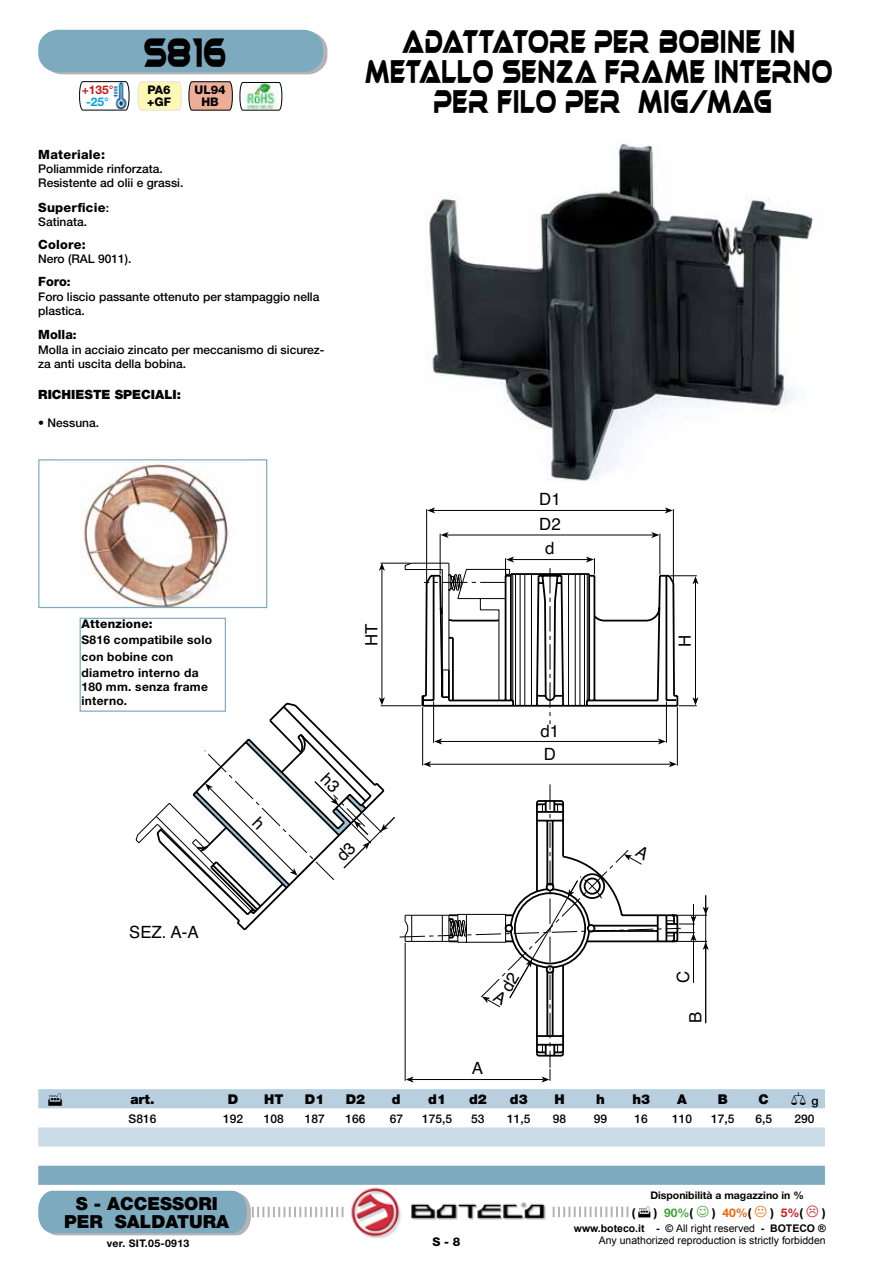
<style>
.page{position:relative;width:893px;height:1263px;background:#fff}
.page>*{position:absolute;margin:0;border:0;box-sizing:border-box;transform-origin:0 0}
.t1{font:39.3px "Ethnocentric";color:#000;scale:.57 1}
.t2{font:31.5px/30px "Ethnocentric";letter-spacing:.06em;color:#000;text-align:center;scale:.57 1}
.t3{font:900 18px/18px "Helvetica Neue";color:#000;text-align:center}
.t4{font:16.95px/25px "Helvetica";color:#000}
.t5{font:900 13.5px "Helvetica Neue";color:#000}
.t6{font:800 12.75px "Helvetica Neue";letter-spacing:.02em;color:#000}
.t7{font:900 12.75px "Helvetica Neue";color:#000}
.t8{font:500 12px/14.4px "Helvetica Neue";color:#000}
.t9{font:700 12px/16px "Helvetica Neue";letter-spacing:.02em;color:#000}
.t10{font:800 12px "Helvetica Neue";letter-spacing:.02em;color:#000}
.t11{font:700 12px "Helvetica Neue";color:#3fa535}
.t12{font:700 12px "Helvetica Neue";color:#ec6608}
.t13{font:800 11.85px/11.9px "Helvetica Neue";color:#000}
.t14{font:700 11.85px "Helvetica Neue";color:#cd171a}
.t15{font:700 11.85px "Helvetica Neue";color:#009fe3}
.t16{font:10.5px/12.6px "Arial";color:#000;text-align:right}
.t17{font:700 10.5px "Helvetica Neue";color:#000}
.t18{font:700 10.5px "Helvetica Neue";letter-spacing:.03em;color:#000}
.s1{font-weight:500;font-size:12px}
.s2{font-size:12px}
.s3{font-family:"Carta";font-weight:400;font-size:18px}
.s4{color:#000}
.s5{color:#cd171a}
.s6{font-weight:700}
</style>
<div class="page">
<div style="left:43px;top:32px;width:284px;height:42px;background:linear-gradient(to bottom,#b6b4b4,#abb2b6);border-radius:19px"></div>
<img style="left:363px;top:1187px;width:27px;height:50px">
<svg style="left:38px;top:1191px;width:590px;height:44px"></svg>
<div style="left:38px;top:30px;width:285px;height:42px;background:#7eaac0;border-radius:19px"></div>
<svg style="left:138px;top:81px;width:44px;height:30px"></svg>
<svg style="left:189px;top:81px;width:44px;height:30px"></svg>
<svg style="left:239px;top:82px;width:43px;height:29px"></svg>
<svg style="left:79px;top:81px;width:51px;height:30px"></svg>
<img style="left:425px;top:143px;width:389px;height:338px">
<svg style="left:426px;top:509px;width:248px;height:228px"></svg>
<svg style="left:427px;top:507px;width:8px;height:6px"></svg>
<svg style="left:665px;top:507px;width:8px;height:6px"></svg>
<hr style="left:447px;top:535px;width:206px;height:1px;background:#000">
<hr style="left:660px;top:534px;width:1px;height:40px;background:#000">
<hr style="left:440px;top:534px;width:1px;height:40px;background:#000">
<svg style="left:441px;top:532px;width:8px;height:6px"></svg>
<svg style="left:651px;top:532px;width:8px;height:6px"></svg>
<hr style="left:666px;top:701px;width:1px;height:42px;background:#000">
<hr style="left:705px;top:895px;width:1px;height:128px;background:#000">
<hr style="left:673px;top:915px;width:34px;height:1px;background:#000">
<hr style="left:677px;top:941px;width:30px;height:1px;background:#000">
<hr style="left:677px;top:707px;width:1px;height:58px;background:#000">
<svg style="left:195px;top:574px;width:133px;height:163px"></svg>
<svg style="left:379px;top:556px;width:319px;height:168px"></svg>
<svg style="left:379px;top:574px;width:127px;height:163px"></svg>
<svg style="left:703px;top:942px;width:6px;height:8px"></svg>
<svg style="left:703px;top:895px;width:6px;height:20px"></svg>
<div style="left:38px;top:1127px;width:787px;height:19px;background:#cadce7"></div>
<div style="left:38px;top:1166px;width:787px;height:19px;background:#7eaac0"></div>
<img style="left:82px;top:461px;width:161px;height:145px">
<div style="left:38px;top:459px;width:229px;height:149px;border:1px solid #7eaac0"></div>
<div style="left:80px;top:618px;width:146px;height:94px;border:1px solid #7eaac0"></div>
<div style="left:38px;top:1089px;width:787px;height:19px;background:#b7cfde"></div>
<svg style="left:135px;top:737px;width:561px;height:345px"></svg>
<p class="t14" style="left:82px;top:82px;width:33px">+135°</p>
<p class="t15" style="left:86px;top:94px;width:24px">-25°</p>
<h1 class="t1" style="left:144px;top:32px;width:145px">S816</h1>
<p class="t13" style="left:147px;top:84px;width:25px">PA6 +GF</p>
<p class="t13" style="left:195px;top:84px;width:33px;text-align:center">UL94<br>HB</p>
<p class="t6" style="left:38px;top:146px;width:68px">Materiale:</p>
<p class="t8" style="left:38px;top:161px;width:147px">Poliammide rinforzata.<br>Resistente ad olii e grassi.</p>
<p class="t6" style="left:38px;top:200px;width:72px">Superficie<span class="s1">:</span></p>
<p class="t8" style="left:38px;top:214px;width:50px">Satinata.</p>
<p class="t6" style="left:38px;top:237px;width:49px">Colore:</p>
<p class="t8" style="left:38px;top:252px;width:95px">Nero (RAL 9011).</p>
<p class="t6" style="left:38px;top:274px;width:34px">Foro<span class="s2">:</span></p>
<p class="t8" style="left:38px;top:289px;width:283px">Foro liscio passante ottenuto per stampaggio nella plastica.</p>
<p class="t6" style="left:38px;top:327px;width:40px">Molla<span class="s2">:</span></p>
<p class="t8" style="left:38px;top:342px;width:288px">Molla in acciaio zincato per meccanismo di sicurez&shy;za anti uscita della bobina.</p>
<p class="t7" style="left:38px;top:386px;width:19px">RICHIESTE</p>
<p class="t7" style="left:115px;top:386px;width:17px">SPECIALI</p>
<p class="t7" style="left:177px;top:386px;width:6px">:</p>
<p class="t8" style="left:38px;top:416px;width:62px">• Nessuna.</p>
<p class="t10" style="left:82px;top:617px;width:73px">Attenzione:</p>
<p class="t9" style="left:82px;top:632px;width:132px">S816 compatibile solo con bobine con diametro interno da</p>
<p class="t9" style="left:82px;top:679px;width:128px;line-height:14.4px">180 mm. senza frame interno.</p>
<h2 class="t2" style="left:365px;top:30px;width:821px">ADATTATORE PER BOBINE IN<br>METALLO SENZA FRAME INTERNO<br>PER FILO PER MIG/MAG</h2>
<h3 class="t4" style="left:539px;top:487px;width:23px">D1<br>D2</h3>
<h3 class="t4" style="left:359px;top:646px;width:24px;rotate:-90deg">HT</h3>
<h3 class="t4" style="left:545px;top:536px;width:11px">d</h3>
<h3 class="t4" style="left:541px;top:719px;width:20px">d1</h3>
<h3 class="t4" style="left:544px;top:742px;width:14px">D</h3>
<h3 class="t4" style="left:673px;top:647px;width:14px;rotate:-90deg">H</h3>
<h3 class="t4" style="left:129px;top:920px;width:71px">SEZ. A-A</h3>
<h3 class="t4" style="left:472px;top:1056px;width:13px">A</h3>
<h3 class="t4" style="left:671px;top:983px;width:14px;rotate:-90deg">C</h3>
<h3 class="t4" style="left:683px;top:1023px;width:13px;rotate:-90deg">B</h3>
<p class="t5" style="left:130px;top:1091px;width:26px">ART.</p>
<p class="t5" style="left:228px;top:1091px;width:12px">D</p>
<p class="t5" style="left:264px;top:1091px;width:21px">HT</p>
<p class="t5" style="left:305px;top:1091px;width:21px">D1</p>
<p class="t5" style="left:346px;top:1091px;width:21px">D2</p>
<p class="t5" style="left:392px;top:1091px;width:10px">D</p>
<p class="t5" style="left:428px;top:1091px;width:19px">D1</p>
<p class="t5" style="left:469px;top:1091px;width:19px">D2</p>
<p class="t5" style="left:510px;top:1091px;width:19px">D3</p>
<p class="t5" style="left:554px;top:1091px;width:12px">H</p>
<p class="t5" style="left:596px;top:1091px;width:10px">H</p>
<p class="t5" style="left:632px;top:1091px;width:19px">H3</p>
<p class="t5" style="left:677px;top:1091px;width:11px">A</p>
<p class="t5" style="left:718px;top:1091px;width:12px">B</p>
<p class="t5" style="left:759px;top:1091px;width:62px">C <span class="s3">q</span> <sub>g</sub></p>
<p class="t8" style="left:129px;top:1111px;width:29px">S816</p>
<p class="t8" style="left:223px;top:1111px;width:22px">192</p>
<p class="t8" style="left:264px;top:1111px;width:22px">108</p>
<p class="t8" style="left:305px;top:1111px;width:22px">187</p>
<p class="t8" style="left:345px;top:1111px;width:22px">166</p>
<p class="t8" style="left:390px;top:1111px;width:15px">67</p>
<p class="t8" style="left:422px;top:1111px;width:32px">175,5</p>
<p class="t8" style="left:471px;top:1111px;width:15px">53</p>
<p class="t8" style="left:507px;top:1111px;width:25px">11,5</p>
<p class="t8" style="left:553px;top:1111px;width:15px">98</p>
<p class="t8" style="left:594px;top:1111px;width:15px">99</p>
<p class="t8" style="left:635px;top:1111px;width:15px">16</p>
<p class="t8" style="left:672px;top:1111px;width:22px">110</p>
<p class="t8" style="left:711px;top:1111px;width:25px">17,5</p>
<p class="t8" style="left:755px;top:1111px;width:18px">6,5</p>
<p class="t8" style="left:795px;top:1111px;width:22px">290</p>
<h3 class="t3" style="left:64px;top:1194px;width:166px">S - ACCESSORI<br>PER SALDATURA</h3>
<p class="t18" style="left:107px;top:1236px;width:84px">ver. SIT.05-0913</p>
<p class="t10" style="left:432px;top:1234px;width:30px">S - 8</p>
<p class="t17" style="left:650px;top:1188px;width:155px">Disponibilità a magazzino in %</p>
<p class="t9" style="left:632px;top:1204px;width:5px">(</p>
<p class="t11" style="left:654px;top:1205px;width:41px"><span class="s4">)</span> 90%<span class="s4">(</span></p>
<p class="t12" style="left:712px;top:1205px;width:41px"><span class="s4">)</span> 40%<span class="s4">(</span></p>
<p class="t9" style="left:771px;top:1204px;width:34px">) <span class="s5">5%</span>(</p>
<p class="t9" style="left:822px;top:1204px;width:5px">)</p>
<p class="t16" style="left:574px;top:1222px;width:253px"><span class="s6">www.boteco.it - ©</span> All right reserved <span class="s6">- BOTECO ®<br></span>Any unathorized reproduction is strictly forbidden</p>
</div>
